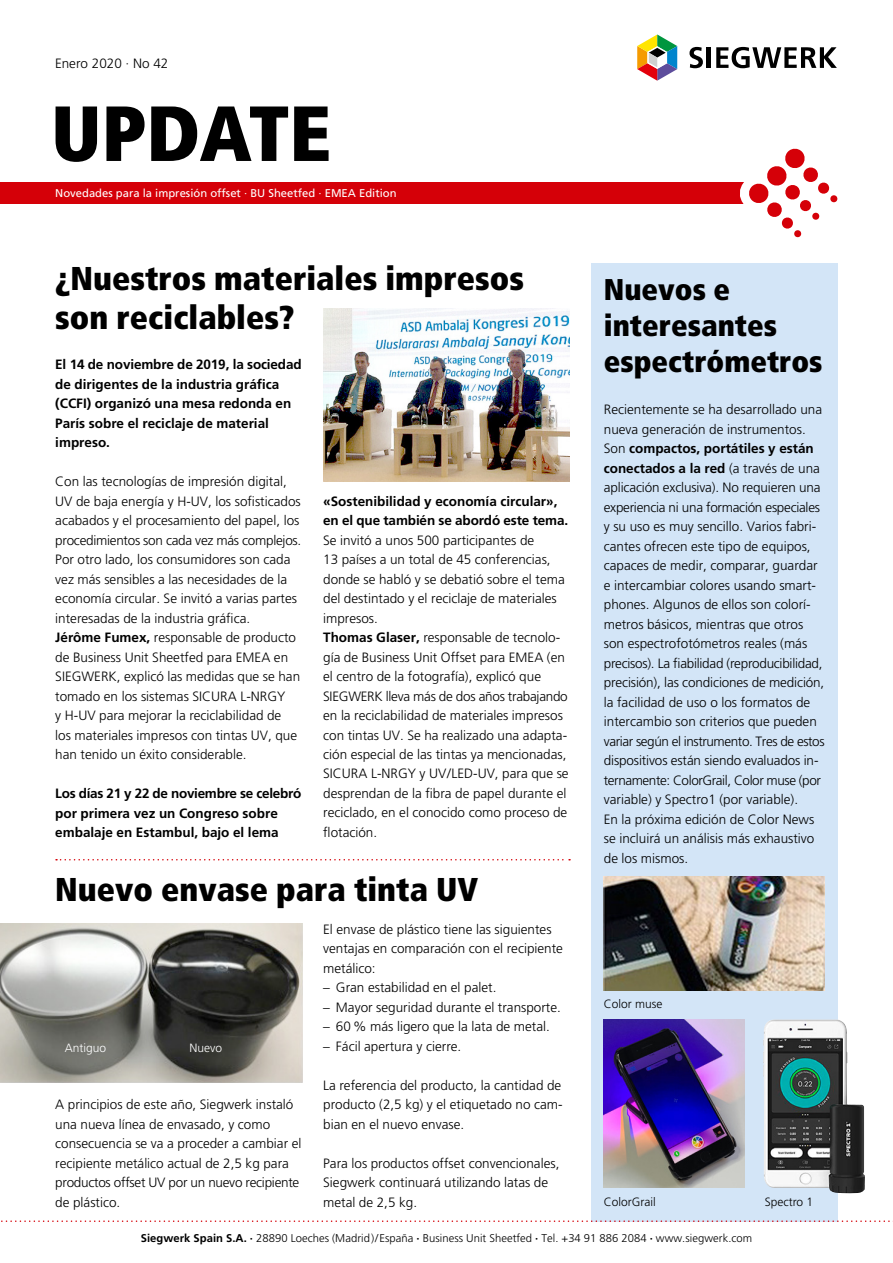
<style>
.page{position:relative;width:893px;height:1263px;background:#fff}
.page>*{position:absolute;margin:0;border:0;box-sizing:border-box;transform-origin:0 0}
.t1{font:900 condensed 78px "Frutiger";color:#000}
.t2{font:900 condensed 33px/39.6px "Frutiger";color:#000}
.t3{font:900 condensed 30px/36px "Frutiger";color:#000}
.t4{font:300 13.5px/19.5px "Frutiger";color:#000}
.t5{font:700 13.5px/19.5px "Frutiger";color:#000}
.t6{font:300 12px "Frutiger";color:#000}
.t7{font:300 12px "Frutiger";color:#fff}
.t8{font:300 11.25px "Frutiger";letter-spacing:.005em;color:#000}
.t9{font:11.25px "Frutiger";color:#fff}
.s1{font-weight:700}
</style>
<div class="page">
<div style="left:591px;top:264px;width:247px;height:958px;background:#d3e5f7"></div>
<svg style="left:637px;top:34px;width:41px;height:47px"></svg>
<svg style="left:689px;top:47px;width:14px;height:21px"></svg>
<hr style="left:707px;top:47px;width:4px;height:21px;background:#000">
<svg style="left:716px;top:47px;width:121px;height:21px"></svg>
<div style="left:0;top:183px;width:748px;height:21px;background:#d50008"></div>
<svg style="left:1px;top:1220px;width:892px;height:2px"></svg>
<svg style="left:725px;top:148px;width:113px;height:90px"></svg>
<svg style="left:56px;top:859px;width:514px;height:1px"></svg>
<img style="left:323px;top:308px;width:247px;height:174px">
<img style="left:0;top:924px;width:302px;height:159px">
<img style="left:604px;top:876px;width:221px;height:115px">
<img style="left:763px;top:1019px;width:102px;height:174px">
<img style="left:604px;top:1020px;width:140px;height:168px">
<p class="t4" style="left:55px;top:53px;width:115px">Enero 2020 · No 42</p>
<h1 class="t1" style="left:51px;top:86px;width:282px">UPDATE</h1>
<p class="t9" style="left:55px;top:186px;width:343px">Novedades para la impresión offset · BU Sheetfed · EMEA Edition</p>
<h2 class="t2" style="left:55px;top:258px;width:470px">¿Nuestros materiales impresos son reciclables?</h2>
<p class="t5" style="left:55px;top:355px;width:248px">El 14 de noviembre de 2019, la sociedad de dirigentes de la industria gráfica (CCFI) organizó una mesa redonda en<br>París sobre el reciclaje de material impreso.</p>
<p class="t4" style="left:55px;top:472px;width:248px">Con las tecnologías de impresión digital, UV de baja energía y H-UV, los sofisticados acabados y el procesamiento del papel, los procedimientos son cada vez más complejos.<br>Por otro lado, los consumidores son cada vez más sensibles a las necesidades de la economía circular. Se invitó a varias partes interesadas de la industria gráfica.<br><span class="s1">Jérôme Fumex,</span> responsable de producto de Business Unit Sheetfed para EMEA en SIEGWERK, explicó las medidas que se han tomado en los sistemas SICURA L-NRGY<br>y H-UV para mejorar la reciclabilidad de<br>los materiales impresos con tintas UV, que han tenido un éxito considerable.</p>
<p class="t5" style="left:55px;top:784px;width:248px">Los días 21 y 22 de noviembre se celebró por primera vez un Congreso sobre embalaje en Estambul, bajo el lema</p>
<p class="t5" style="left:323px;top:491px;width:247px">«Sostenibilidad y economía circular», en el que también se abordó este tema.</p>
<p class="t4" style="left:323px;top:530px;width:247px">Se invitó a unos 500 participantes de<br>13 países a un total de 45 conferencias, donde se habló y se debatió sobre el tema del destintado y el reciclaje de materiales impresos.<br><span class="s1">Thomas Glaser,</span> responsable de tecnolo&shy;gía de Business Unit Offset para EMEA (en el centro de la fotografía), explicó que SIEGWERK lleva más de dos años trabajando en la reciclabilidad de materiales impresos con tintas UV. Se ha realizado una adapta&shy;ción especial de las tintas ya mencionadas, SICURA L-NRGY y UV/LED-UV, para que se desprendan de la fibra de papel durante el reciclado, en el conocido como proceso de flotación.</p>
<h2 class="t2" style="left:55px;top:870px;width:424px">Nuevo envase para tinta UV</h2>
<p class="t7" style="left:65px;top:1040px;width:43px">Antiguo</p>
<p class="t7" style="left:190px;top:1040px;width:34px">Nuevo</p>
<p class="t4" style="left:55px;top:1095px;width:248px">A principios de este año, Siegwerk instaló una nueva línea de envasado, y como consecuencia se va a proceder a cambiar el recipiente metálico actual de 2,5 kg para productos offset UV por un nuevo recipiente de plástico.</p>
<p class="t4" style="left:323px;top:920px;width:241px">El envase de plástico tiene las siguientes ventajas en comparación con el recipiente metálico:</p>
<p class="t4" style="left:323px;top:978px;width:175px">– Gran estabilidad en el palet.</p>
<p class="t4" style="left:323px;top:998px;width:239px">– Mayor seguridad durante el transporte.</p>
<p class="t4" style="left:323px;top:1017px;width:228px">– 60 % más ligero que la lata de metal.</p>
<p class="t4" style="left:323px;top:1037px;width:140px">– Fácil apertura y cierre.</p>
<p class="t4" style="left:323px;top:1076px;width:241px;text-align:justify">La referencia del producto, la cantidad de producto (2,5 kg) y el etiquetado no cam&shy;bian en el nuevo envase.</p>
<p class="t4" style="left:323px;top:1154px;width:238px">Para los productos offset convencionales,<br>Siegwerk continuará utilizando latas de metal de 2,5 kg.</p>
<h3 class="t3" style="left:604px;top:272px;width:220px">Nuevos e interesantes espectrómetros</h3>
<p class="t4" style="left:604px;top:400px;width:222px">Recientemente se ha desarrollado una nueva generación de instrumentos.<br>Son <span class="s1">compactos, portátiles y están conectados a la red</span> (a través de una aplicación exclusiva). No requieren una experiencia ni una formación especiales y su uso es muy sencillo. Varios fabri&shy;cantes ofrecen este tipo de equipos, capaces de medir, comparar, guardar e intercambiar colores usando smart&shy;phones. Algunos de ellos son colorí&shy;metros básicos, mientras que otros son espectrofotómetros reales (más precisos). La fiabilidad (reproducibilidad, precisión), las condiciones de medición, la facilidad de uso o los formatos de intercambio son criterios que pueden variar según el instrumento. Tres de estos dispositivos están siendo evaluados in&shy;ternamente: ColorGrail, Color muse (por variable) y Spectro1 (por variable).<br>En la próxima edición de Color News se incluirá un análisis más exhaustivo de los mismos.</p>
<p class="t6" style="left:604px;top:997px;width:60px">Color muse</p>
<p class="t6" style="left:604px;top:1195px;width:53px">ColorGrail</p>
<p class="t6" style="left:765px;top:1195px;width:50px">Spectro 1</p>
<p class="t8" style="left:141px;top:1231px;width:613px"><span class="s1">Siegwerk Spain S.A. ·</span> 28890 Loeches (Madrid)/España <span class="s1">·</span> Business Unit Sheetfed <span class="s1">·</span> Tel. +34 91 886 2084 <span class="s1">·</span> www.siegwerk.com</p>
</div>
